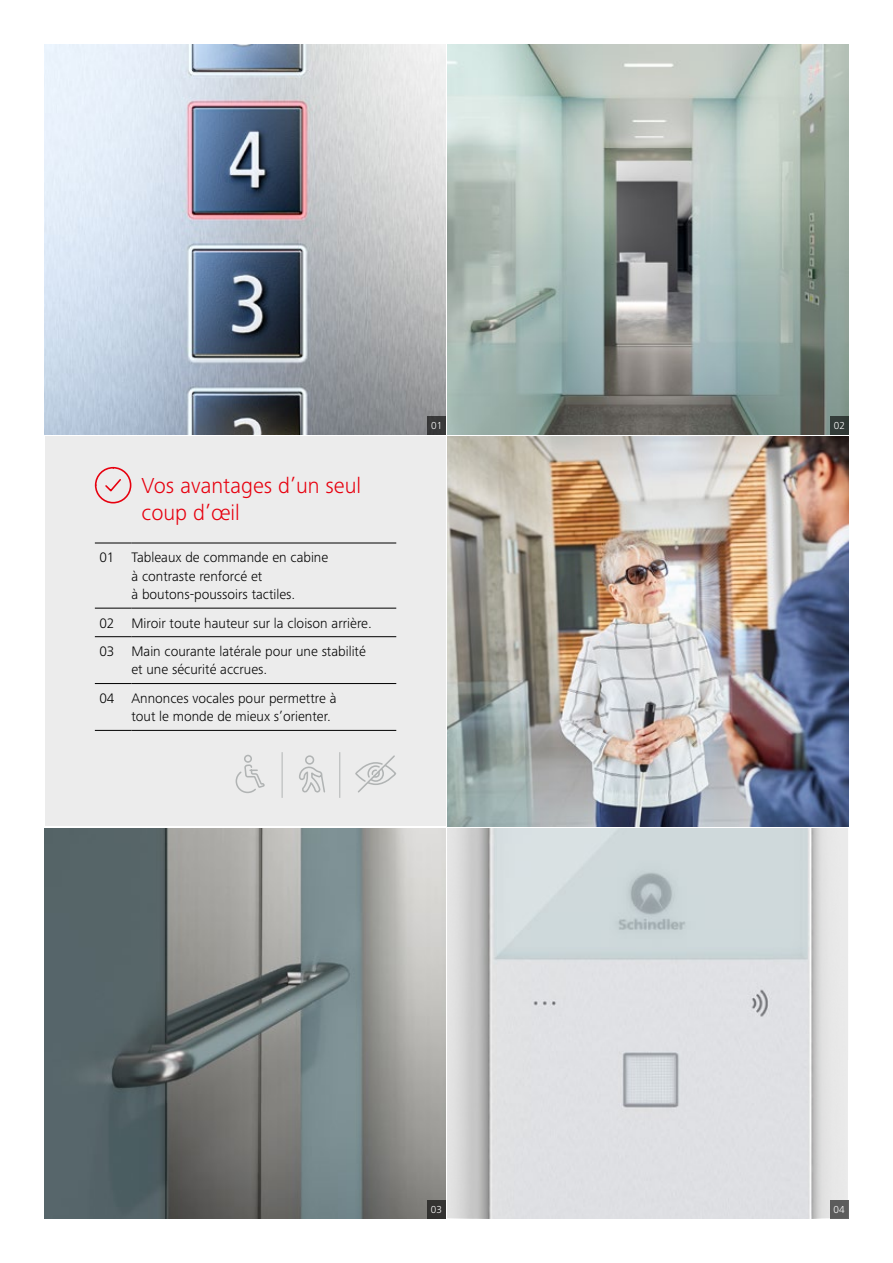
<style>
.page{position:relative;width:893px;height:1263px;background:#fff}
.page>*{position:absolute;margin:0;border:0;box-sizing:border-box;transform-origin:0 0}
.t1{font:300 22.5px/27.5px "Frutiger Next LTW1 G";color:#e7000e}
.t2{font:300 14.25px/18.3px "Frutiger Next LTW1 G";color:#000}
.t3{font:300 10.5px "Frutiger Next LTW1 G";letter-spacing:.005em;color:#fff}
</style>
<div class="page">
<div style="left:45px;top:437px;width:400px;height:389px;background:#ececec"></div>
<hr style="left:340px;top:752px;width:1px;height:46px;background:#b1b4b4">
<hr style="left:282px;top:752px;width:1px;height:46px;background:#b1b4b4">
<hr style="left:95px;top:730px;width:36px;height:1px;background:#000">
<hr style="left:131px;top:730px;width:265px;height:1px;background:#000">
<hr style="left:95px;top:683px;width:36px;height:1px;background:#000">
<hr style="left:131px;top:683px;width:265px;height:1px;background:#000">
<hr style="left:95px;top:636px;width:36px;height:1px;background:#000">
<hr style="left:131px;top:636px;width:265px;height:1px;background:#000">
<hr style="left:95px;top:608px;width:36px;height:1px;background:#000">
<hr style="left:131px;top:608px;width:265px;height:1px;background:#000">
<hr style="left:95px;top:543px;width:36px;height:1px;background:#000">
<hr style="left:131px;top:543px;width:265px;height:1px;background:#000">
<img style="left:45px;top:45px;width:400px;height:389px">
<img style="left:448px;top:45px;width:400px;height:389px">
<div style="left:427px;top:416px;width:18px;height:18px;background:#383839"></div>
<div style="left:830px;top:416px;width:18px;height:18px;background:#333c38"></div>
<svg style="left:94px;top:466px;width:38px;height:38px"></svg>
<img style="left:45px;top:828px;width:400px;height:390px">
<img style="left:448px;top:828px;width:400px;height:390px">
<div style="left:427px;top:1200px;width:18px;height:18px;background:#333331"></div>
<div style="left:830px;top:1200px;width:18px;height:18px;background:#5c5c5c"></div>
<svg style="left:235px;top:754px;width:31px;height:88px"></svg>
<svg style="left:299px;top:755px;width:26px;height:38px"></svg>
<svg style="left:355px;top:755px;width:41px;height:38px"></svg>
<img style="left:448px;top:437px;width:400px;height:389px">
<p class="t1" style="left:142px;top:471px;width:221px">Vos avantages d’un seul coup d’œil</p>
<p class="t2" style="left:99px;top:548px;width:17px">01</p>
<p class="t2" style="left:131px;top:548px;width:198px">Tableaux de commande en cabine à contraste renforcé et<br>à boutons-poussoirs tactiles.</p>
<p class="t2" style="left:99px;top:614px;width:17px">02</p>
<p class="t2" style="left:131px;top:614px;width:242px">Miroir toute hauteur sur la cloison arrière.</p>
<p class="t2" style="left:99px;top:642px;width:17px">03</p>
<p class="t2" style="left:131px;top:642px;width:236px">Main courante latérale pour une stabilité et une sécurité accrues.</p>
<p class="t2" style="left:99px;top:689px;width:17px">04</p>
<p class="t2" style="left:131px;top:689px;width:207px">Annonces vocales pour permettre à tout le monde de mieux s’orienter.</p>
<p class="t3" style="left:431px;top:419px;width:13px">01</p>
<p class="t3" style="left:834px;top:419px;width:13px">02</p>
<p class="t3" style="left:431px;top:1203px;width:13px">03</p>
<p class="t3" style="left:834px;top:1203px;width:13px">04</p>
</div>
